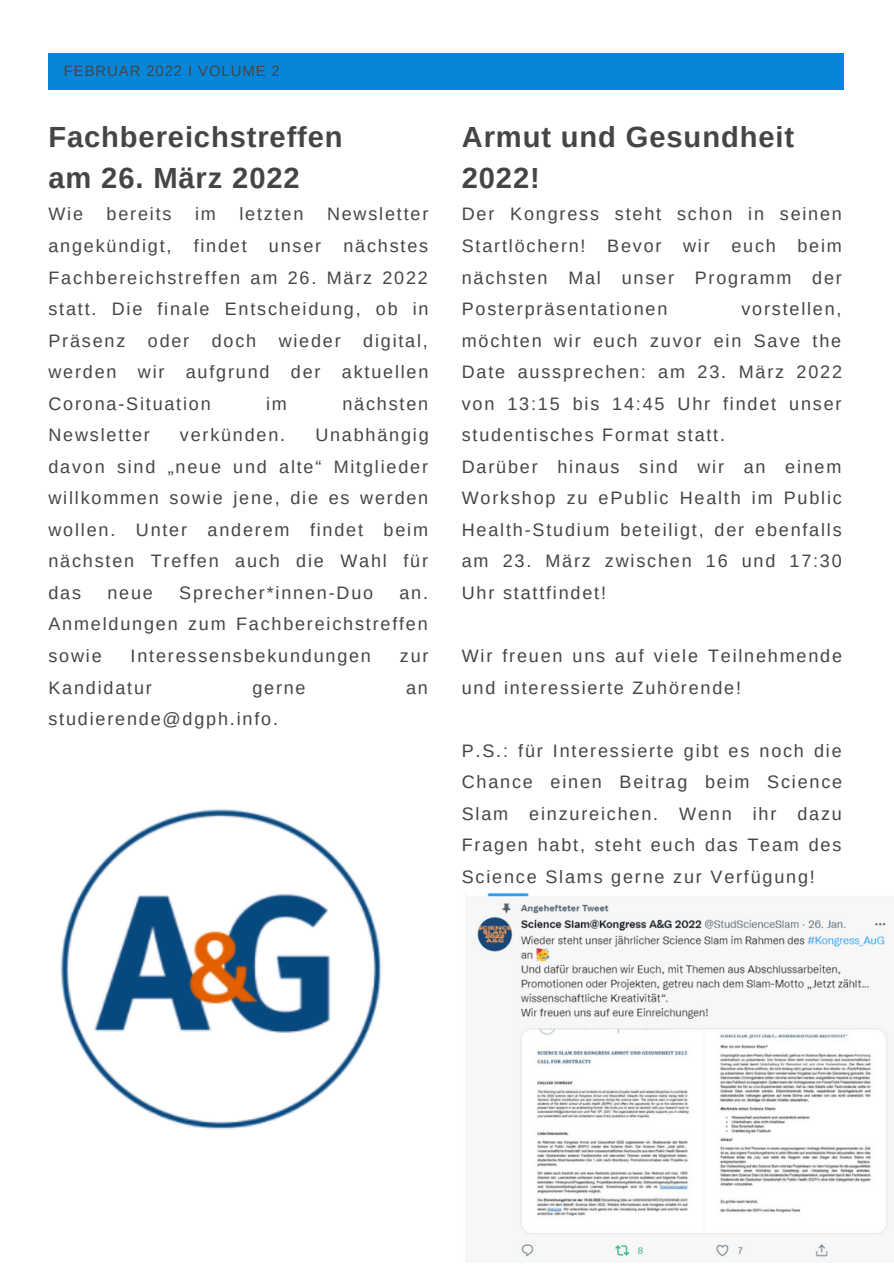
<style>
.page{position:relative;width:894px;height:1264px;background:#fff}
.page>*{position:absolute;margin:0;border:0;box-sizing:border-box;transform-origin:0 0}
.t1{font:700 29.1px/40.5px "Arimo";letter-spacing:.03em;color:#464544}
.t2{font:18px/31.5px "Arimo";letter-spacing:.1em;color:#464544;text-align:justify}
.t3{font:14.85px "Arimo";letter-spacing:.06em;color:#464544}
</style>
<div class="page">
<div style="left:48px;top:53px;width:795px;height:36px;background:#0786d8"></div>
<img style="left:60px;top:809px;width:322px;height:321px">
<img style="left:466px;top:892px;width:427px;height:365px">
<p class="t3" style="left:64px;top:63px;width:217px">FEBRUAR 2022 I VOLUME 2</p>
<p class="t1" style="left:48px;top:117px;width:296px">Fachbereichstreffen</p>
<p class="t1" style="left:48px;top:157px;width:253px">am 26. März 2022</p>
<p class="t2" style="left:48px;top:198px;width:36px">Wie</p>
<p class="t2" style="left:107px;top:198px;width:66px">bereits</p>
<p class="t2" style="left:195px;top:198px;width:22px">im</p>
<p class="t2" style="left:239px;top:198px;width:65px">letzten</p>
<p class="t2" style="left:48px;top:198px;width:381px;text-indent:278px">Newsletter angekündigt, findet unser nächstes Fachbereichstreffen am 26. März 2022 statt. Die finale Entscheidung, ob in Präsenz oder doch wieder digital, werden wir aufgrund der aktuellen Corona-Situation</p>
<p class="t2" style="left:266px;top:387px;width:22px">im</p>
<p class="t2" style="left:342px;top:387px;width:87px">nächsten</p>
<p class="t2" style="left:48px;top:419px;width:382px;text-indent:267px">Unabhängig davon sind „neue und alte“ Mitglieder willkommen sowie jene, die es werden wollen. Unter anderem findet beim nächsten Treffen auch die Wahl für das</p>
<p class="t2" style="left:48px;top:419px;width:103px">Newsletter</p>
<p class="t2" style="left:180px;top:419px;width:107px">verkünden.</p>
<p class="t2" style="left:107px;top:577px;width:47px">neue</p>
<p class="t2" style="left:179px;top:577px;width:195px">Sprecher*innen-Duo</p>
<p class="t2" style="left:48px;top:577px;width:381px;text-indent:351px">an.<br>Anmeldungen zum Fachbereichstreffen sowie</p>
<p class="t2" style="left:131px;top:640px;width:242px">Interessensbekundungen</p>
<p class="t2" style="left:400px;top:640px;width:30px">zur</p>
<p class="t2" style="left:48px;top:671px;width:105px">Kandidatur</p>
<p class="t2" style="left:252px;top:671px;width:55px">gerne</p>
<p class="t2" style="left:406px;top:671px;width:23px">an</p>
<p class="t2" style="left:48px;top:703px;width:231px">studierende@dgph.info.</p>
<p class="t1" style="left:461px;top:117px;width:334px">Armut und Gesundheit<br>2022!</p>
<p class="t2" style="left:461px;top:198px;width:381px">Der Kongress steht schon in seinen Startlöchern! Bevor wir euch beim nächsten Mal unser Programm der Posterpräsentationen</p>
<p class="t2" style="left:461px;top:293px;width:382px;text-indent:279px">vorstellen, möchten wir euch zuvor ein Save the Date aussprechen: am 23. März 2022 von 13:15 bis 14:45 Uhr findet unser studentisches Format statt.</p>
<p class="t2" style="left:461px;top:451px;width:381px">Darüber hinaus sind wir an einem Workshop zu ePublic Health im Public Health-Studium beteiligt, der ebenfalls am 23. März zwischen 16 und 17:30<br>Uhr stattfindet!</p>
<p class="t2" style="left:461px;top:640px;width:382px">Wir freuen uns auf viele Teilnehmende und interessierte Zuhörende!</p>
<p class="t2" style="left:461px;top:734px;width:382px">P.S.: für Interessierte gibt es noch die Chance einen Beitrag beim Science Slam einzureichen. Wenn ihr dazu Fragen habt, steht euch das Team des Science Slams gerne zur Verfügung!</p>
</div>
